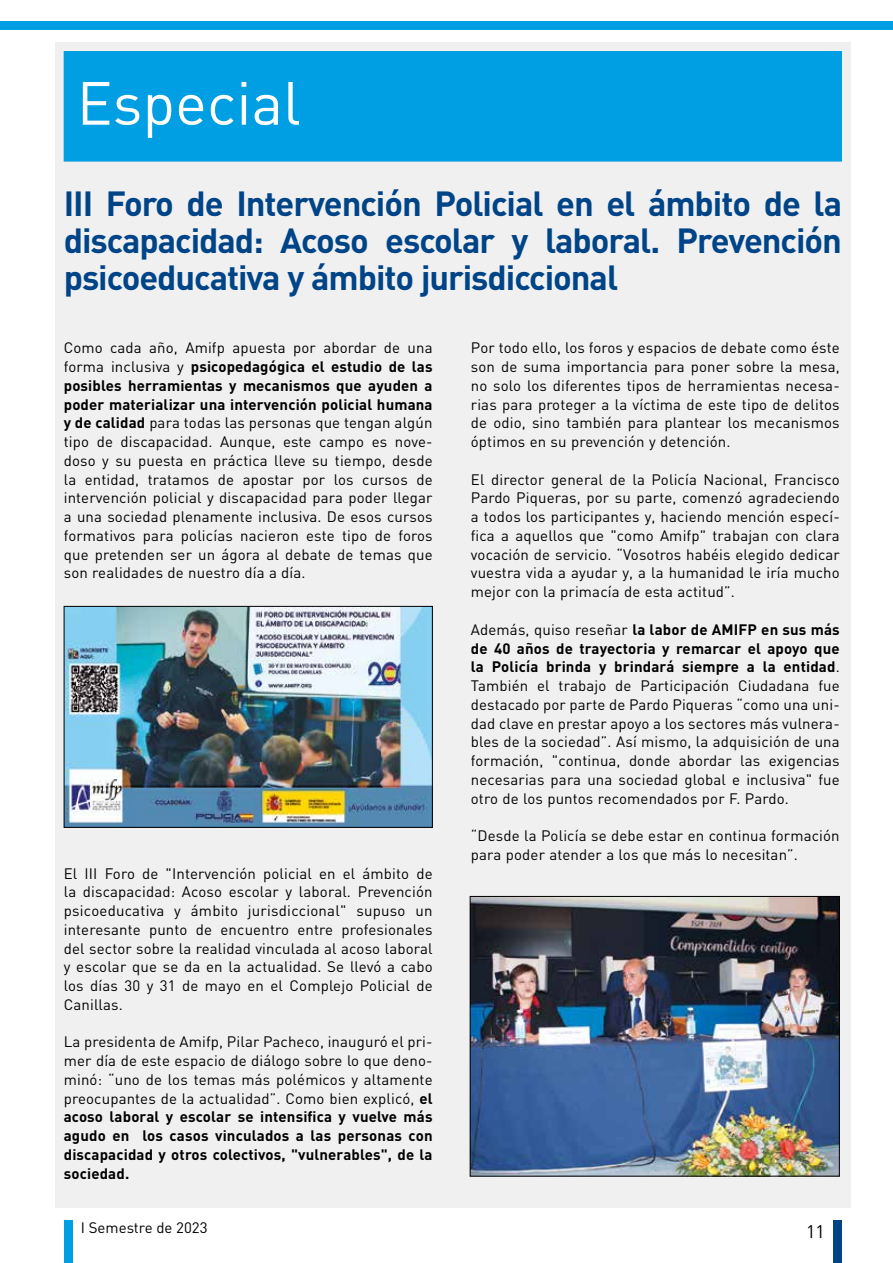
<style>
.page{position:relative;width:893px;height:1263px;background:#fff}
.page>*{position:absolute;margin:0;border:0;box-sizing:border-box;transform-origin:0 0}
.t1{font:60px "DIN";color:#fff}
.t2{font:700 34.5px/37.2px "DIN";letter-spacing:-.03em;color:#048;text-align:justify}
.t3{font:18px "DIN";color:#000}
.t4{font:15px/18.8px "DIN";letter-spacing:.01em;color:#000;text-align:justify}
.s1{font-weight:700}
</style>
<div class="page">
<div style="left:833px;top:1220px;width:9px;height:43px;background:#048"></div>
<div style="left:64px;top:1220px;width:8px;height:43px;background:#009fe3"></div>
<div style="left:55px;top:43px;width:795px;height:1165px;background:#f0f0f0"></div>
<div style="left:0;top:21px;width:893px;height:9px;background:#009fe3"></div>
<div style="left:66px;top:53px;width:774px;height:106px;background:#009fe3"></div>
<div style="left:64px;top:51px;width:778px;height:111px;border:4px solid #009fe3"></div>
<img style="left:66px;top:608px;width:365px;height:217px">
<div style="left:64px;top:606px;width:369px;height:221px;border:1px solid #000"></div>
<img style="left:472px;top:898px;width:366px;height:276px">
<div style="left:470px;top:896px;width:370px;height:280px;border:1px solid #000"></div>
<h1 class="t1" style="left:77px;top:66px;width:226px">Especial</h1>
<h2 class="t2" style="left:64px;top:183px;width:780px">III Foro de Intervención Policial en el ámbito de la discapacidad: Acoso escolar y laboral. Prevención psicoeducativa y ámbito jurisdiccional</h2>
<p class="t4" style="left:64px;top:338px;width:370px">Como cada año, Amifp apuesta por abordar de una forma inclusiva y <span class="s1">psicopedagógica el estudio de las posibles herramientas y mecanismos que ayuden a poder materializar una intervención policial humana y de calidad</span> para todas las personas que tengan algún tipo de discapacidad. Aunque, este campo es nove&shy;doso y su puesta en práctica lleve su tiempo, desde la entidad, tratamos de apostar por los cursos de intervención policial y discapacidad para poder llegar a una sociedad plenamente inclusiva. De esos cursos formativos para policías nacieron este tipo de foros que pretenden ser un ágora al debate de temas que son realidades de nuestro día a día.</p>
<p class="t4" style="left:64px;top:863px;width:370px">El III Foro de "Intervención policial en el ámbito de la discapacidad: Acoso escolar y laboral. Prevención psicoeducativa y ámbito jurisdiccional" supuso un interesante punto de encuentro entre profesionales del sector sobre la realidad vinculada al acoso laboral y escolar que se da en la actualidad. Se llevó a cabo los días 30 y 31 de mayo en el Complejo Policial de Canillas.</p>
<p class="t4" style="left:64px;top:1032px;width:370px">La presidenta de Amifp, Pilar Pacheco, inauguró el pri&shy;mer día de este espacio de diálogo sobre lo que deno&shy;minó: “uno de los temas más polémicos y altamente preocupantes de la actualidad”. Como bien explicó, <span class="s1">el acoso laboral y escolar se intensifica y vuelve más agudo en los casos vinculados a las personas con discapacidad y otros colectivos, "vulnerables", de la sociedad.</span></p>
<p class="t4" style="left:81px;top:1217px;width:128px">I Semestre de 2023</p>
<p class="t4" style="left:471px;top:338px;width:370px">Por todo ello, los foros y espacios de debate como éste son de suma importancia para poner sobre la mesa, no solo los diferentes tipos de herramientas necesa&shy;rias para proteger a la víctima de este tipo de delitos de odio, sino también para plantear los mecanismos óptimos en su prevención y detención.</p>
<p class="t4" style="left:471px;top:470px;width:370px">El director general de la Policía Nacional, Francisco Pardo Piqueras, por su parte, comenzó agradeciendo a todos los participantes y, haciendo mención especí&shy;fica a aquellos que "como Amifp" trabajan con clara vocación de servicio. “Vosotros habéis elegido dedicar vuestra vida a ayudar y, a la humanidad le iría mucho mejor con la primacía de esta actitud”.</p>
<p class="t4" style="left:471px;top:620px;width:370px">Además, quiso reseñar <span class="s1">la labor de AMIFP en sus más de 40 años de trayectoria y remarcar el apoyo que la Policía brinda y brindará siempre a la entidad</span>.<br>También el trabajo de Participación Ciudadana fue destacado por parte de Pardo Piqueras “como una uni&shy;dad clave en prestar apoyo a los sectores más vulnera&shy;bles de la sociedad”. Así mismo, la adquisición de una formación, "continua, donde abordar las exigencias necesarias para una sociedad global e inclusiva" fue otro de los puntos recomendados por F. Pardo.</p>
<p class="t4" style="left:471px;top:826px;width:370px">“Desde la Policía se debe estar en continua formación para poder atender a los que más lo necesitan”.</p>
<p class="t3" style="left:806px;top:1220px;width:20px">11</p>
</div>
